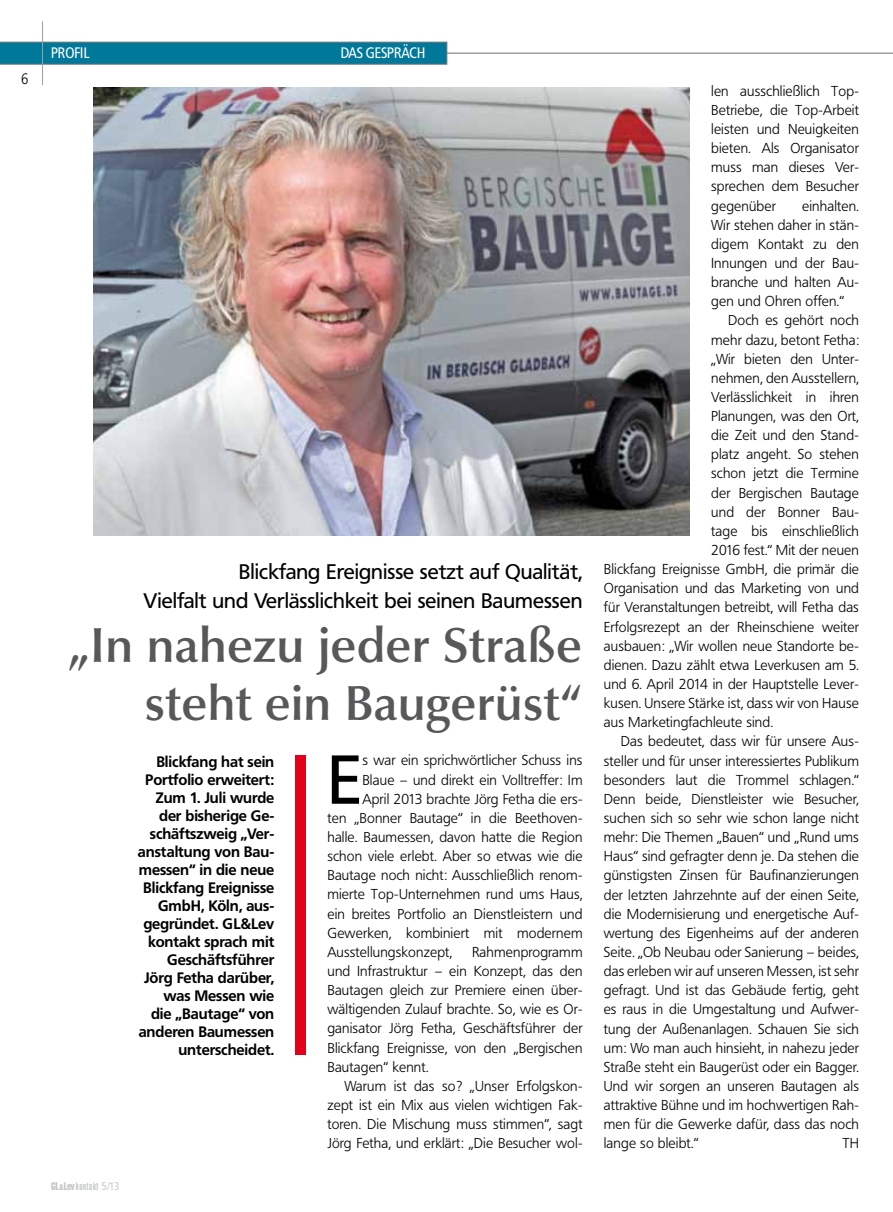
<style>
.page{position:relative;width:893px;height:1212px;background:#fff}
.page>*{position:absolute;margin:0;border:0;box-sizing:border-box;transform-origin:0 0}
.t1{font:68.55px "Frutiger BQ";color:#000}
.t2{font:600 49.5px/58.5px "Optima";letter-spacing:-.005em;color:#58585a;text-align:right}
.t3{font:21px/28.5px "Frutiger BQ";color:#000;text-align:right}
.t4{font:700 15px/18px "Frutiger BQ";letter-spacing:-.005em;color:#000;text-align:right}
.t5{font:15px "Frutiger Condensed BQ";letter-spacing:-.005em;color:#fff}
.t6{font:300 15px "Frutiger Condensed BQ";color:#000}
.t7{font:300 14.25px/19.2px "Frutiger BQ";letter-spacing:.01em;color:#000;text-align:justify}
.t8{font:700 10.95px "Information Condensed BQ";letter-spacing:.05em;color:#c6c7c8}
.s1{font-weight:800}
.s2{font-weight:800;font-size:8.7px}
.s3{font-family:"Frutiger Condensed BQ";font-weight:400}
</style>
<div class="page">
<hr style="left:0;top:53px;width:893px;height:1px;background:#707172">
<svg style="left:0;top:41px;width:448px;height:24px;background:#147c9a"></svg>
<hr style="left:42px;top:21px;width:1px;height:64px;background:#9c9e9f">
<img style="left:94px;top:87px;width:596px;height:449px">
<div style="left:296px;top:755px;width:10px;height:300px;background:#e2001a"></div>
<p class="t6" style="left:21px;top:70px;width:9px">6</p>
<p class="t5" style="left:51px;top:43px;width:40px">PROFIL</p>
<p class="t5" style="left:341px;top:43px;width:42px">DAS GESPR</p>
<p class="t5" style="left:401px;top:43px;width:25px">ÄCH</p>
<h3 class="t3" style="left:143px;top:558px;width:441px">Blickfang Ereignisse setzt auf Qualität,<br>Vielfalt und Verlässlichkeit bei seinen Baumessen</h3>
<h2 class="t2" style="left:68px;top:616px;width:516px">„In nahezu jeder Straße steht ein Baugerüst“</h2>
<h1 class="t1" style="left:327px;top:740px;width:29px">E</h1>
<p class="t7" style="left:362px;top:751px;width:222px">s war ein sprichwörtlicher Schuss ins</p>
<p class="t4" style="left:138px;top:753px;width:138px">Blickfang hat sein<br>Portfolio erweitert:<br>Zum 1. Juli wurde der bisherige Ge&shy;schäftszweig „Ver&shy;anstaltung von Bau&shy;messen“ in die neue<br>Blickfang Ereignisse<br>GmbH, Köln, aus&shy;gegründet. GL&amp;Lev kontakt sprach mit<br>Geschäftsführer<br>Jörg Fetha darüber, was Messen wie<br>die „Bautage“ von anderen Baumessen unterscheidet.</p>
<p class="t7" style="left:362px;top:770px;width:222px">Blaue – und direkt ein Volltreffer: Im</p>
<p class="t7" style="left:362px;top:789px;width:222px">April 2013 brachte Jörg Fetha die ers-</p>
<p class="t7" style="left:327px;top:808px;width:257px">ten „Bonner Bautage“ in die Beethoven-</p>
<p class="t7" style="left:327px;top:828px;width:257px">halle. Baumessen, davon hatte die Region</p>
<p class="t7" style="left:327px;top:847px;width:257px">schon viele erlebt. Aber so etwas wie die</p>
<p class="t7" style="left:327px;top:866px;width:257px">Bautage noch nicht: Ausschließlich renom-</p>
<p class="t7" style="left:327px;top:885px;width:257px">mierte Top-Unternehmen rund ums Haus,</p>
<p class="t7" style="left:327px;top:904px;width:257px">ein breites Portfolio an Dienstleistern und</p>
<p class="t7" style="left:327px;top:923px;width:257px">Gewerken, kombiniert mit modernem</p>
<p class="t7" style="left:327px;top:942px;width:126px">Ausstellungskonzept,</p>
<p class="t7" style="left:327px;top:942px;width:257px;text-indent:145px">Rahmenprogramm und Infrastruktur – ein Konzept, das den Bautagen gleich zur Premiere einen über&shy;wältigenden Zulauf brachte. So, wie es Or&shy;ganisator Jörg Fetha, Geschäftsführer der Blickfang Ereignisse, von den „Bergischen Bautagen“ kennt.</p>
<p class="t7" style="left:327px;top:1076px;width:257px;text-indent:17px">Warum ist das so? „Unser Erfolgskon&shy;zept ist ein Mix aus vielen wichtigen Fak&shy;toren. Die Mischung muss stimmen“, sagt Jörg Fetha, und erklärt: „Die Besucher wol-</p>
<p class="t8" style="left:51px;top:1181px;width:70px"><span class="s1">GL</span><span class="s2">&amp;</span><span class="s1">Lev</span> kontakt <span class="s3">5/13</span></p>
<p class="t7" style="left:711px;top:81px;width:149px">len ausschließlich Top-Betriebe, die Top-Arbeit leisten und Neuigkeiten bieten. Als Organisator muss man dieses Ver&shy;sprechen dem Besucher gegenüber</p>
<p class="t7" style="left:711px;top:196px;width:149px;text-indent:91px">einhalten.<br>Wir stehen daher in stän&shy;digem Kontakt zu den Innungen und der Bau&shy;branche und halten Au&shy;gen und Ohren offen.“</p>
<p class="t7" style="left:728px;top:311px;width:132px">Doch es gehört noch</p>
<p class="t7" style="left:711px;top:330px;width:149px">mehr dazu, betont Fetha:</p>
<p class="t7" style="left:711px;top:349px;width:149px">„Wir bieten den Unter-</p>
<p class="t7" style="left:711px;top:368px;width:149px">nehmen, den Ausstellern,</p>
<p class="t7" style="left:711px;top:388px;width:149px">Verlässlichkeit in ihren</p>
<p class="t7" style="left:711px;top:407px;width:149px">Planungen, was den Ort,</p>
<p class="t7" style="left:711px;top:426px;width:149px">die Zeit und den Stand-</p>
<p class="t7" style="left:711px;top:445px;width:149px">platz angeht. So stehen</p>
<p class="t7" style="left:711px;top:464px;width:149px">schon jetzt die Termine</p>
<p class="t7" style="left:711px;top:483px;width:149px">der Bergischen Bautage</p>
<p class="t7" style="left:711px;top:502px;width:149px">und der Bonner Bau-</p>
<p class="t7" style="left:711px;top:522px;width:149px">tage bis einschließlich</p>
<p class="t7" style="left:711px;top:541px;width:149px">2016 fest.“ Mit der neuen</p>
<p class="t7" style="left:604px;top:560px;width:257px">Blickfang Ereignisse GmbH, die primär die</p>
<p class="t7" style="left:604px;top:579px;width:257px">Organisation und das Marketing von und</p>
<p class="t7" style="left:604px;top:598px;width:257px">für Veranstaltungen betreibt, will Fetha das</p>
<p class="t7" style="left:604px;top:617px;width:257px">Erfolgsrezept an der Rheinschiene weiter</p>
<p class="t7" style="left:604px;top:636px;width:257px">ausbauen: „Wir wollen neue Standorte be-</p>
<p class="t7" style="left:604px;top:655px;width:257px">dienen. Dazu zählt etwa Leverkusen am 5.</p>
<p class="t7" style="left:604px;top:675px;width:257px">und 6. April 2014 in der Hauptstelle Lever-</p>
<p class="t7" style="left:604px;top:694px;width:257px">kusen. Unsere Stärke ist, dass wir von Hause</p>
<p class="t7" style="left:604px;top:713px;width:171px">aus Marketingfachleute sind.</p>
<p class="t7" style="left:621px;top:732px;width:240px">Das bedeutet, dass wir für unsere Aus-</p>
<p class="t7" style="left:604px;top:751px;width:257px">steller und für unser interessiertes Publikum</p>
<p class="t7" style="left:604px;top:770px;width:257px">besonders laut die Trommel schlagen.“</p>
<p class="t7" style="left:604px;top:789px;width:257px">Denn beide, Dienstleister wie Besucher,</p>
<p class="t7" style="left:604px;top:809px;width:257px">suchen sich so sehr wie schon lange nicht</p>
<p class="t7" style="left:604px;top:828px;width:257px">mehr: Die Themen „Bauen“ und „Rund ums</p>
<p class="t7" style="left:604px;top:847px;width:257px">Haus“ sind gefragter denn je. Da stehen die</p>
<p class="t7" style="left:604px;top:866px;width:257px">günstigsten Zinsen für Baufinanzierungen</p>
<p class="t7" style="left:604px;top:885px;width:257px">der letzten Jahrzehnte auf der einen Seite,</p>
<p class="t7" style="left:604px;top:904px;width:257px">die Modernisierung und energetische Auf-</p>
<p class="t7" style="left:604px;top:923px;width:257px">wertung des Eigenheims auf der anderen</p>
<p class="t7" style="left:604px;top:943px;width:257px">Seite. „Ob Neubau oder Sanierung – beides,</p>
<p class="t7" style="left:604px;top:962px;width:257px">das erleben wir auf unseren Messen, ist sehr</p>
<p class="t7" style="left:604px;top:981px;width:257px">gefragt. Und ist das Gebäude fertig, geht</p>
<p class="t7" style="left:604px;top:1000px;width:257px">es raus in die Umgestaltung und Aufwer-</p>
<p class="t7" style="left:604px;top:1019px;width:257px">tung der Außenanlagen. Schauen Sie sich</p>
<p class="t7" style="left:604px;top:1038px;width:257px">um: Wo man auch hinsieht, in nahezu jeder</p>
<p class="t7" style="left:604px;top:1057px;width:257px">Straße steht ein Baugerüst oder ein Bagger.</p>
<p class="t7" style="left:604px;top:1077px;width:257px">Und wir sorgen an unseren Bautagen als</p>
<p class="t7" style="left:604px;top:1096px;width:257px">attraktive Bühne und im hochwertigen Rah-</p>
<p class="t7" style="left:604px;top:1115px;width:257px">men für die Gewerke dafür, dass das noch</p>
<p class="t7" style="left:604px;top:1134px;width:96px">lange so bleibt.“</p>
<p class="t7" style="left:842px;top:1134px;width:18px">TH</p>
</div>
